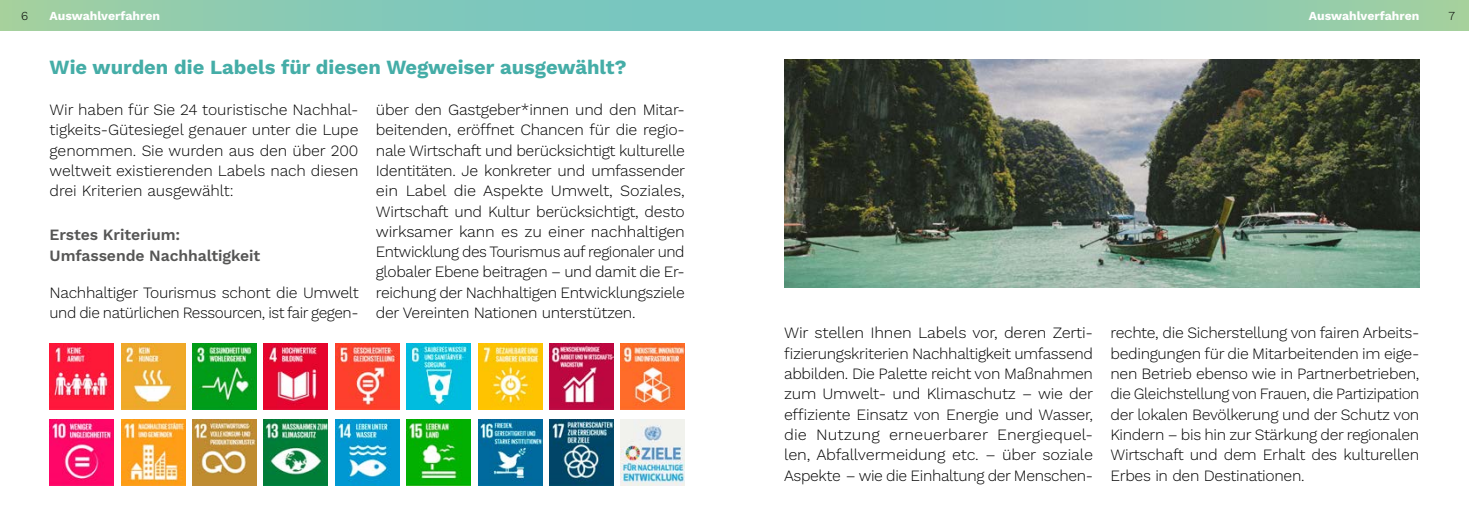
<style>
.page{position:relative;width:1469px;height:521px;background:#fff}
.page>*{position:absolute;margin:0;border:0;box-sizing:border-box;transform-origin:0 0}
.t1{font:700 20.12px "Work Sans";color:#45ada7}
.t2{font:300 15.75px/20.3px "Work Sans";letter-spacing:-.02em;color:#000;text-align:justify}
.t3{font:600 15.75px/20.3px "Work Sans";letter-spacing:-.005em;color:#565655}
.t4{font:700 12.25px "Work Sans";color:#fff}
.t5{font:300 12.25px "Work Sans";color:#000}
</style>
<div class="page">
<div style="left:0;top:0;width:734px;height:30px;background:linear-gradient(to right,#9fcfa3,#70c4c6)"></div>
<div style="left:734px;top:0;width:734px;height:30px;background:linear-gradient(to right,#70c4c6,#9fcfa4)"></div>
<img style="left:784px;top:60px;width:635px;height:228px">
<img style="left:50px;top:343px;width:64px;height:66px">
<img style="left:121px;top:343px;width:64px;height:66px">
<img style="left:192px;top:343px;width:64px;height:66px">
<img style="left:264px;top:343px;width:64px;height:66px">
<img style="left:335px;top:343px;width:64px;height:66px">
<img style="left:406px;top:343px;width:64px;height:66px">
<img style="left:478px;top:343px;width:64px;height:66px">
<img style="left:549px;top:343px;width:64px;height:66px">
<img style="left:621px;top:343px;width:64px;height:66px">
<img style="left:50px;top:420px;width:64px;height:65px">
<img style="left:121px;top:420px;width:64px;height:65px">
<img style="left:192px;top:420px;width:64px;height:65px">
<img style="left:264px;top:420px;width:64px;height:65px">
<img style="left:335px;top:420px;width:64px;height:65px">
<img style="left:406px;top:420px;width:64px;height:65px">
<img style="left:478px;top:420px;width:64px;height:65px">
<img style="left:549px;top:420px;width:64px;height:65px">
<img style="left:621px;top:420px;width:64px;height:65px">
<p class="t5" style="left:21px;top:7px;width:9px">6</p>
<p class="t4" style="left:1308px;top:6px;width:112px">Auswahlverfahren</p>
<p class="t5" style="left:1448px;top:7px;width:8px">7</p>
<p class="t4" style="left:50px;top:6px;width:112px">Auswahlverfahren</p>
<p class="t1" style="left:50px;top:52px;width:578px">Wie wurden die Labels für diesen Wegweiser ausgewählt?</p>
<p class="t2" style="left:376px;top:99px;width:311px">über den Gastgeber*innen und den Mitar&shy;beitenden, eröffnet Chancen für die regio&shy;nale Wirtschaft und berücksichtigt kulturelle Identitäten. Je konkreter und umfassender ein Label die Aspekte Umwelt, Soziales, Wirtschaft und Kultur berücksichtigt, desto wirksamer kann es zu einer nachhaltigen Entwicklung des Tourismus auf regionaler und globaler Ebene beitragen – und damit die Er&shy;reichung der Nachhaltigen Entwicklungsziele der Vereinten Nationen unterstützen.</p>
<p class="t2" style="left:50px;top:99px;width:310px">Wir haben für Sie 24 touristische Nachhal&shy;tigkeits-Gütesiegel genauer unter die Lupe genommen. Sie wurden aus den über 200 weltweit existierenden Labels nach diesen drei Kriterien ausgewählt:</p>
<p class="t3" style="left:50px;top:224px;width:212px">Erstes Kriterium:<br>Umfassende Nachhaltigkeit</p>
<p class="t2" style="left:50px;top:282px;width:310px">Nachhaltiger Tourismus schont die Umwelt und die natürlichen Ressourcen, ist fair gegen-</p>
<p class="t2" style="left:784px;top:322px;width:310px;text-align:left">Wir stellen Ihnen Labels vor, deren Zerti&shy;fizierungskriterien Nachhaltigkeit umfassend abbilden. Die Palette reicht von Maßnahmen zum Umwelt- und Klimaschutz – wie der effiziente Einsatz von Energie und Wasser, die Nutzung erneuerbarer Energiequel&shy;len, Abfallvermeidung etc. – über soziale Aspekte – wie die Einhaltung der Menschen-</p>
<p class="t2" style="left:1110px;top:322px;width:310px">rechte, die Sicherstellung von fairen Arbeits&shy;bedingungen für die Mitarbeitenden im eige&shy;nen Betrieb ebenso wie in Partnerbetrieben, die Gleichstellung von Frauen, die Partizipation der lokalen Bevölkerung und der Schutz von Kindern – bis hin zur Stärkung der regionalen Wirtschaft und dem Erhalt des kulturellen Erbes in den Destinationen.</p>
</div>
